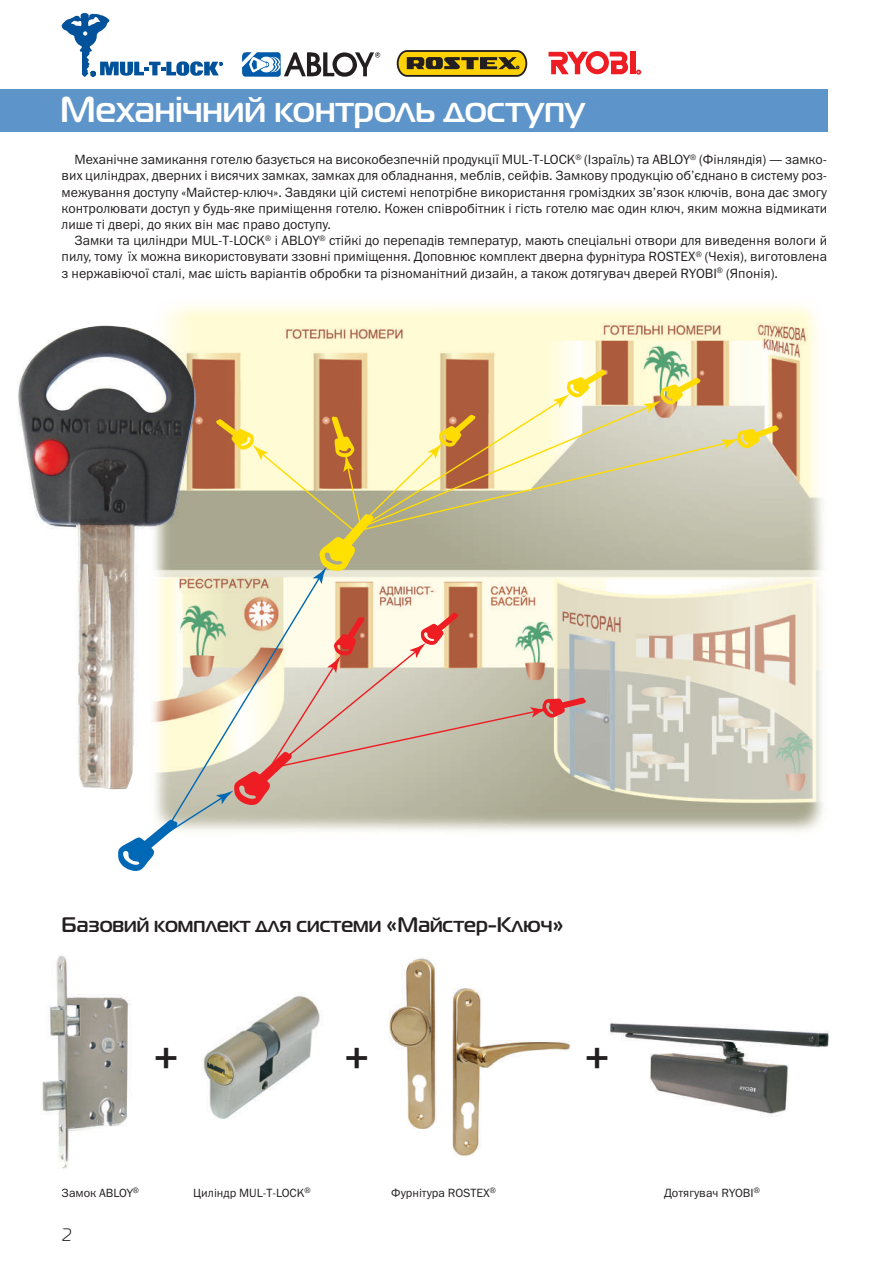
<style>
.page{position:relative;width:893px;height:1263px;background:#fff}
.page>*{position:absolute;margin:0;border:0;box-sizing:border-box;transform-origin:0 0}
.t1{font:700 45px "Magistral C";color:#231f20}
.t2{font:700 36px "Magistral C";color:#fff}
.t3{font:700 21px "Magistral C";color:#231f20}
.t4{font:18px "Magistral C";color:#231f20}
.t5{font:13.5px/16.2px "Franklin Gothic Book C";color:#231f20;text-align:justify}
.t6{font:12px "Franklin Gothic Book C";color:#231f20}
</style>
<div class="page">
<img style="left:164px;top:305px;width:660px;height:526px">
<svg style="left:118px;top:369px;width:661px;height:502px;background:#d5cab3"></svg>
<img style="left:202px;top:994px;width:120px;height:125px">
<img style="left:42px;top:955px;width:87px;height:214px">
<img style="left:452px;top:988px;width:118px;height:168px">
<img style="left:390px;top:958px;width:46px;height:171px">
<div style="left:0;top:90px;width:827px;height:42px;background:#5d94c9"></div>
<svg style="left:396px;top:50px;width:132px;height:27px;background:#a48a1d"></svg>
<svg style="left:242px;top:52px;width:138px;height:25px"></svg>
<svg style="left:61px;top:13px;width:162px;height:64px"></svg>
<img style="left:18px;top:325px;width:179px;height:470px">
<img style="left:609px;top:1022px;width:220px;height:94px">
<svg style="left:549px;top:51px;width:92px;height:24px"></svg>
<h2 class="t2" style="left:60px;top:88px;width:527px">Механічний контроль доступу</h2>
<p class="t5" style="left:62px;top:151px;width:767px;text-indent:13px">Механічне замикання готелю базується на високобезпечній продукції MUL-T-LOCK<sup>®</sup> (Ізраїль) та ABLOY<sup>®</sup> (Фінляндія) — замко&shy;вих циліндрах, дверних і висячих замках, замках для обладнання, меблів, сейфів. Замкову продукцію об’єднано в систему роз&shy;межування доступу «Майстер-ключ». Завдяки цій системі непотрібне використання громіздких зв’язок ключів, вона дає змогу контролювати доступ у будь-яке приміщення готелю. Кожен співробітник і гість готелю має один ключ, яким можна відмикати лише ті двері, до яких він має право доступу.</p>
<p class="t5" style="left:62px;top:232px;width:767px;text-indent:13px">Замки та циліндри MUL-T-LOCK<sup>®</sup> і ABLOY<sup>®</sup> стійкі до перепадів температур, мають спеціальні отвори для виведення вологи й пилу, тому їх можна використовувати ззовні приміщення. Доповнює комплект дверна фурнітура ROSTEX<sup>®</sup> (Чехія), виготовлена з нержавіючої сталі, має шість варіантів обробки та різноманітний дизайн, а також дотягувач дверей RYOBI<sup>®</sup> (Японія).</p>
<h3 class="t3" style="left:62px;top:912px;width:503px">Базовий комплект для системи «Майстер-Ключ»</h3>
<h1 class="t1" style="left:153px;top:1029px;width:28px">+</h1>
<h1 class="t1" style="left:344px;top:1029px;width:28px">+</h1>
<h1 class="t1" style="left:584px;top:1029px;width:28px">+</h1>
<p class="t6" style="left:62px;top:1186px;width:79px">Замок ABLOY<sup>®</sup></p>
<p class="t6" style="left:193px;top:1186px;width:119px">Циліндр MUL-T-LOCK<sup>®</sup></p>
<p class="t6" style="left:391px;top:1186px;width:106px">Фурнітура ROSTEX<sup>®</sup></p>
<p class="t6" style="left:664px;top:1186px;width:97px">Дотягувач RYOBI<sup>®</sup></p>
<h3 class="t4" style="left:61px;top:1225px;width:12px">2</h3>
</div>
